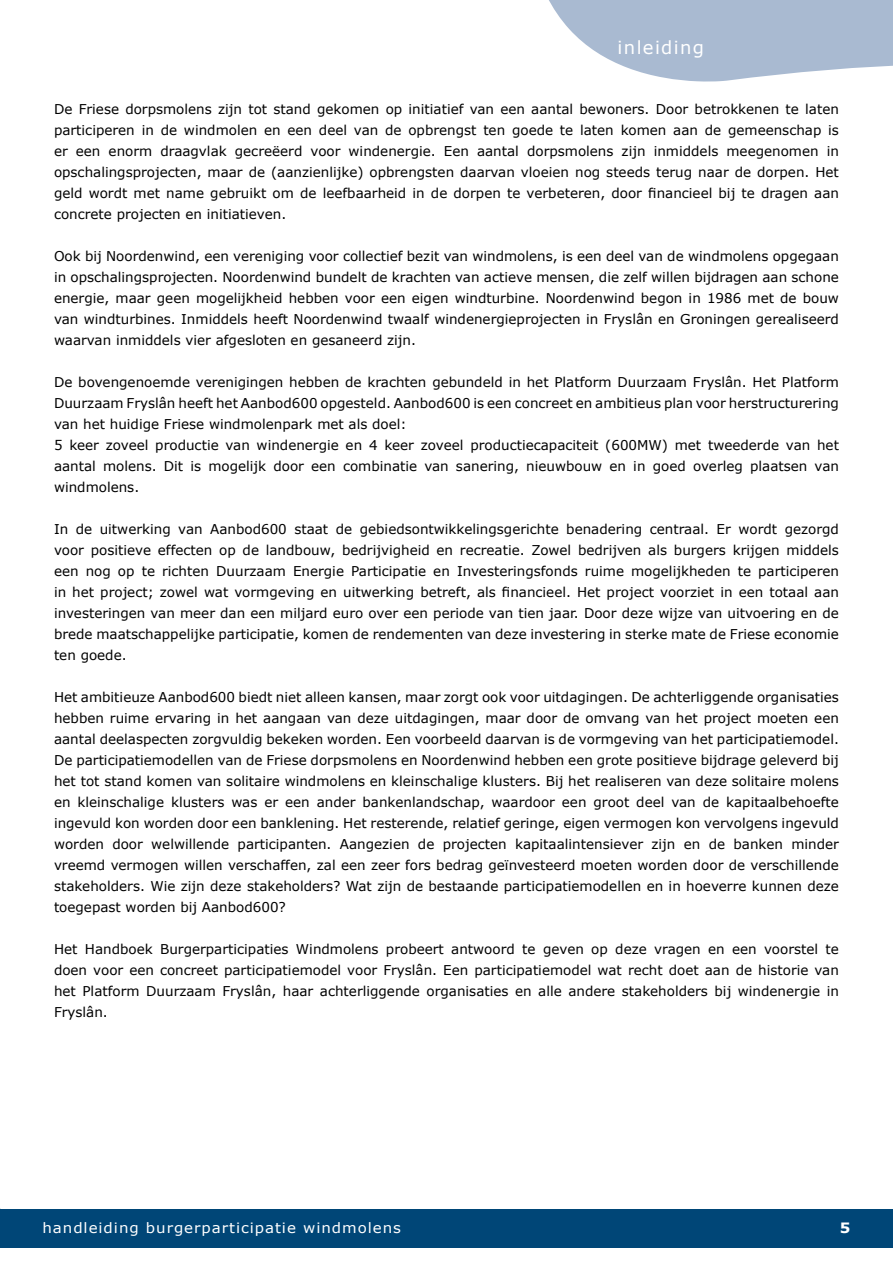
<style>
.page{position:relative;width:893px;height:1263px;background:#fff}
.page>*{position:absolute;margin:0;border:0;box-sizing:border-box;transform-origin:0 0}
.t1{font:18px "Verdana";letter-spacing:.075em;color:#fff}
.t2{font:14.25px "Verdana";letter-spacing:.065em;color:#fff;scale:1.05 1}
.t3{font:700 14.25px "Verdana";color:#fff;scale:1.05 1}
.t4{font:13.5px/21px "Verdana";color:#000;text-align:justify}
</style>
<div class="page">
<div style="left:0;top:1209px;width:893px;height:38px;background:#004677"></div>
<svg style="left:549px;top:0;width:344px;height:82px"></svg>
<h1 class="t1" style="left:618px;top:36px;width:88px">inleiding</h1>
<p class="t4" style="left:54px;top:98px;width:786px">De Friese dorpsmolens zijn tot stand gekomen op initiatief van een aantal bewoners. Door betrokkenen te laten participeren in de windmolen en een deel van de opbrengst ten goede te laten komen aan de gemeenschap is er een enorm draagvlak gecreëerd voor windenergie. Een aantal dorpsmolens zijn inmiddels meegenomen in opschalingsprojecten, maar de (aanzienlijke) opbrengsten daarvan vloeien nog steeds terug naar de dorpen. Het geld wordt met name gebruikt om de leefbaarheid in de dorpen te verbeteren, door financieel bij te dragen aan concrete projecten en initiatieven.</p>
<p class="t4" style="left:54px;top:245px;width:786px">Ook bij Noordenwind, een vereniging voor collectief bezit van windmolens, is een deel van de windmolens opgegaan in opschalingsprojecten. Noordenwind bundelt de krachten van actieve mensen, die zelf willen bijdragen aan schone energie, maar geen mogelijkheid hebben voor een eigen windturbine. Noordenwind begon in 1986 met de bouw van windturbines. Inmiddels heeft Noordenwind twaalf windenergieprojecten in Fryslân en Groningen gerealiseerd waarvan inmiddels vier afgesloten en gesaneerd zijn.</p>
<p class="t4" style="left:54px;top:371px;width:786px;text-align:left">De bovengenoemde verenigingen hebben de krachten gebundeld in het Platform Duurzaam Fryslân. Het Platform Duurzaam Fryslân heeft het Aanbod600 opgesteld. Aanbod600 is een concreet en ambitieus plan voor herstructurering van het huidige Friese windmolenpark met als doel:<br>5 keer zoveel productie van windenergie en 4 keer zoveel productiecapaciteit (600MW) met tweederde van het aantal molens. Dit is mogelijk door een combinatie van sanering, nieuwbouw en in goed overleg plaatsen van windmolens.</p>
<p class="t4" style="left:54px;top:518px;width:786px">In de uitwerking van Aanbod600 staat de gebiedsontwikkelingsgerichte benadering centraal. Er wordt gezorgd voor positieve effecten op de landbouw, bedrijvigheid en recreatie. Zowel bedrijven als burgers krijgen middels een nog op te richten Duurzaam Energie Participatie en Investeringsfonds ruime mogelijkheden te participeren in het project; zowel wat vormgeving en uitwerking betreft, als financieel. Het project voorziet in een totaal aan investeringen van meer dan een miljard euro over een periode van tien jaar. Door deze wijze van uitvoering en de brede maatschappelijke participatie, komen de rendementen van deze investering in sterke mate de Friese economie ten goede.</p>
<p class="t4" style="left:54px;top:686px;width:786px">Het ambitieuze Aanbod600 biedt niet alleen kansen, maar zorgt ook voor uitdagingen. De achterliggende organisaties hebben ruime ervaring in het aangaan van deze uitdagingen, maar door de omvang van het project moeten een aantal deelaspecten zorgvuldig bekeken worden. Een voorbeeld daarvan is de vormgeving van het participatiemodel.<br>De participatiemodellen van de Friese dorpsmolens en Noordenwind hebben een grote positieve bijdrage geleverd bij het tot stand komen van solitaire windmolens en kleinschalige klusters. Bij het realiseren van deze solitaire molens en kleinschalige klusters was er een ander bankenlandschap, waardoor een groot deel van de kapitaalbehoefte ingevuld kon worden door een banklening. Het resterende, relatief geringe, eigen vermogen kon vervolgens ingevuld worden door welwillende participanten. Aangezien de projecten kapitaalintensiever zijn en de banken minder vreemd vermogen willen verschaffen, zal een zeer fors bedrag geïnvesteerd moeten worden door de verschillende stakeholders. Wie zijn deze stakeholders? Wat zijn de bestaande participatiemodellen en in hoeverre kunnen deze toegepast worden bij Aanbod600?</p>
<p class="t4" style="left:54px;top:938px;width:786px">Het Handboek Burgerparticipaties Windmolens probeert antwoord te geven op deze vragen en een voorstel te doen voor een concreet participatiemodel voor Fryslân. Een participatiemodel wat recht doet aan de historie van het Platform Duurzaam Fryslân, haar achterliggende organisaties en alle andere stakeholders bij windenergie in Fryslân.</p>
<p class="t2" style="left:43px;top:1219px;width:343px">handleiding burgerparticipatie windmolens</p>
<p class="t3" style="left:840px;top:1219px;width:12px">5</p>
</div>
